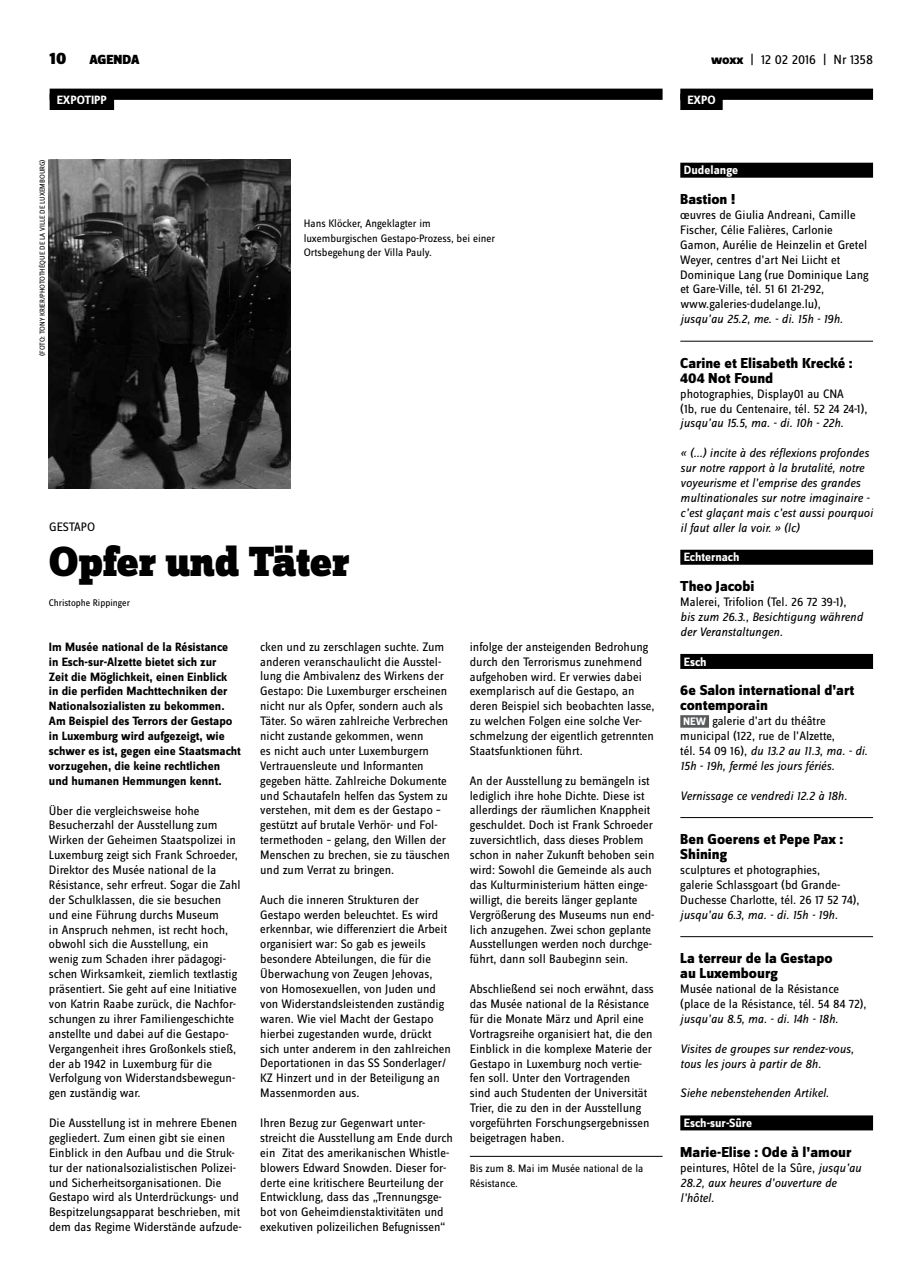
<style>
.page{position:relative;width:922px;height:1276px;background:#fff}
.page>*{position:absolute;margin:0;border:0;box-sizing:border-box;transform-origin:0 0}
.t1{font:900 43.75px "Zine Slab Dis";letter-spacing:-.01em;color:#000}
.t2{font:900 17.5px "Zine Sans Dis";color:#000}
.t3{font:800 15px/14.9px "Zine Sans Dis";color:#000}
.t4{font:13.75px "Zine Sans Dis";letter-spacing:-.01em;color:#000}
.t5{font:900 13.75px "Zine Sans Dis";color:#000}
.t6{font:12.75px/14.9px "Zine Sans Dis";color:#000}
.t7{font:italic 12.75px/14.9px "Zine Sans Dis";color:#000}
.t8{font:700 12.5px/14.9px "Zine Sans Dis";color:#000}
.t9{font:700 12.5px "Zine Sans Dis";color:#fff}
.t10{font:11.25px/14.9px "Zine Sans Dis";color:#000}
.t11{font:10px "Zine Sans Dis";color:#000}
.t12{font:7.5px "Zine Sans Dis";letter-spacing:-.025em;color:#000}
.s1{font-weight:800}
.s2{font-weight:700;font-size:11.25px;color:#fff}
.s3{font-style:italic}
.s4{font-style:normal}
</style>
<div class="page">
<div style="left:50px;top:89px;width:612px;height:11px;background:#000"></div>
<div style="left:50px;top:94px;width:64px;height:16px;background:#000"></div>
<img style="left:49px;top:159px;width:241px;height:329px">
<hr style="left:469px;top:1156px;width:193px;height:1px;background:#000">
<div style="left:680px;top:89px;width:192px;height:11px;background:#000"></div>
<div style="left:680px;top:94px;width:42px;height:16px;background:#000"></div>
<div style="left:680px;top:163px;width:192px;height:15px;background:#000"></div>
<hr style="left:680px;top:341px;width:192px;height:1px;background:#000">
<div style="left:680px;top:550px;width:192px;height:15px;background:#000"></div>
<div style="left:680px;top:654px;width:192px;height:15px;background:#000"></div>
<div style="left:680px;top:715px;width:28px;height:12px;background:#58595b"></div>
<hr style="left:680px;top:817px;width:192px;height:1px;background:#000">
<hr style="left:680px;top:936px;width:192px;height:1px;background:#000">
<div style="left:680px;top:1115px;width:192px;height:15px;background:#000"></div>
<h2 class="t2" style="left:50px;top:49px;width:18px">10</h2>
<p class="t5" style="left:89px;top:53px;width:52px">AGENDA</p>
<p class="t4" style="left:711px;top:53px;width:163px"><span class="s1">woxx</span> | 12 02 2016 | Nr 1358</p>
<p class="t9" style="left:57px;top:93px;width:52px">EXPOTIPP</p>
<p class="t12" style="left:38px;top:356px;width:198px;rotate:-90deg">(Foto: Tony Krier/Phototh èquedela Villede Luxembourg)</p>
<p class="t10" style="left:303px;top:216px;width:193px">Hans Klöcker, Angeklagter im luxemburgischen Gestapo-Prozess, bei einer<br>Ortsbegehung der Villa Pauly.</p>
<p class="t6" style="left:49px;top:520px;width:48px">GESTAPO</p>
<h1 class="t1" style="left:49px;top:539px;width:302px">Opfer und Täter</h1>
<p class="t11" style="left:49px;top:597px;width:83px">Christophe Rippinger</p>
<p class="t8" style="left:49px;top:640px;width:193px">Im Musée national de la Résistance in Esch-sur-Alzette bietet sich zur<br>Zeit die Möglichkeit, einen Einblick<br>in die perfiden Machttechniken der Nationalsozialisten zu bekommen.<br>Am Beispiel des Terrors der Gestapo in Luxemburg wird aufgezeigt, wie schwer es ist, gegen eine Staatsmacht vorzugehen, die keine rechtlichen und humanen Hemmungen kennt.</p>
<p class="t6" style="left:49px;top:803px;width:193px">Über die vergleichsweise hohe Besucherzahl der Ausstellung zum Wirken der Geheimen Staatspolizei in Luxemburg zeigt sich Frank Schroeder, Direktor des Musée national de la Résistance, sehr erfreut. Sogar die Zahl der Schulklassen, die sie besuchen und eine Führung durchs Museum<br>in Anspruch nehmen, ist recht hoch, obwohl sich die Ausstellung, ein wenig zum Schaden ihrer pädagogi&shy;schen Wirksamkeit, ziemlich textlastig präsentiert. Sie geht auf eine Initiative von Katrin Raabe zurück, die Nachfor&shy;schungen zu ihrer Familiengeschichte anstellte und dabei auf die Gestapo-Vergangenheit ihres Großonkels stieß, der ab 1942 in Luxemburg für die Verfolgung von Widerstandsbewegun&shy;gen zuständig war.</p>
<p class="t6" style="left:49px;top:1116px;width:194px">Die Ausstellung ist in mehrere Ebenen gegliedert. Zum einen gibt sie einen Einblick in den Aufbau und die Struk&shy;tur der nationalsozialistischen Polizei&shy;und Sicherheitsorganisationen. Die Gestapo wird als Unterdrückungs- und Bespitzelungsapparat beschrieben, mit dem das Regime Widerstände aufzude-</p>
<p class="t6" style="left:260px;top:640px;width:191px">cken und zu zerschlagen suchte. Zum anderen veranschaulicht die Ausstel&shy;lung die Ambivalenz des Wirkens der Gestapo: Die Luxemburger erscheinen nicht nur als Opfer, sondern auch als Täter. So wären zahlreiche Verbrechen nicht zustande gekommen, wenn<br>es nicht auch unter Luxemburgern Vertrauensleute und Informanten gegeben hätte. Zahlreiche Dokumente und Schautafeln helfen das System zu verstehen, mit dem es der Gestapo – gestützt auf brutale Verhör- und Fol&shy;termethoden – gelang, den Willen der Menschen zu brechen, sie zu täuschen und zum Verrat zu bringen.</p>
<p class="t6" style="left:260px;top:893px;width:192px">Auch die inneren Strukturen der Gestapo werden beleuchtet. Es wird erkennbar, wie differenziert die Arbeit organisiert war: So gab es jeweils besondere Abteilungen, die für die Überwachung von Zeugen Jehovas, von Homosexuellen, von Juden und von Widerstandsleistenden zuständig waren. Wie viel Macht der Gestapo hierbei zugestanden wurde, drückt sich unter anderem in den zahlreichen Deportationen in das SS Sonderlager/ KZ Hinzert und in der Beteiligung an Massenmorden aus.</p>
<p class="t6" style="left:260px;top:1116px;width:194px">Ihren Bezug zur Gegenwart unter&shy;streicht die Ausstellung am Ende durch ein Zitat des amerikanischen Whistle&shy;blowers Edward Snowden. Dieser for&shy;derte eine kritischere Beurteilung der Entwicklung, dass das „Trennungsge&shy;bot von Geheimdienstaktivitäten und exekutiven polizeilichen Befugnissen“</p>
<p class="t6" style="left:469px;top:640px;width:186px">infolge der ansteigenden Bedrohung durch den Terrorismus zunehmend aufgehoben wird. Er verwies dabei exemplarisch auf die Gestapo, an deren Beispiel sich beobachten lasse, zu welchen Folgen eine solche Ver&shy;schmelzung der eigentlich getrennten Staatsfunktionen führt.</p>
<p class="t6" style="left:469px;top:774px;width:186px">An der Ausstellung zu bemängeln ist lediglich ihre hohe Dichte. Diese ist allerdings der räumlichen Knappheit geschuldet. Doch ist Frank Schroeder zuversichtlich, dass dieses Problem schon in naher Zukunft behoben sein wird: Sowohl die Gemeinde als auch das Kulturministerium hätten einge&shy;willigt, die bereits länger geplante Vergrößerung des Museums nun end&shy;lich anzugehen. Zwei schon geplante Ausstellungen werden noch durchge&shy;führt, dann soll Baubeginn sein.</p>
<p class="t6" style="left:469px;top:982px;width:185px">Abschließend sei noch erwähnt, dass das Musée national de la Résistance für die Monate März und April eine Vortragsreihe organisiert hat, die den Einblick in die komplexe Materie der Gestapo in Luxemburg noch vertie&shy;fen soll. Unter den Vortragenden sind auch Studenten der Universität Trier, die zu den in der Ausstellung vorgeführten Forschungsergebnissen beigetragen haben.</p>
<p class="t10" style="left:469px;top:1161px;width:175px">Bis zum 8. Mai im Musée national de la<br>Résistance.</p>
<p class="t9" style="left:687px;top:93px;width:30px">EXPO</p>
<p class="t9" style="left:683px;top:164px;width:56px">Dudelange</p>
<p class="t3" style="left:680px;top:193px;width:56px">Bastion !</p>
<p class="t6" style="left:680px;top:208px;width:190px">œuvres de Giulia Andreani, Camille Fischer, Célie Falières, Carlonie Gamon, Aurélie de Heinzelin et Gretel Weyer, centres d’art Nei Liicht et Dominique Lang (rue Dominique Lang et Gare-Ville, tél. 51 61 21-292, www.galeries-dudelange.lu),</p>
<p class="t7" style="left:680px;top:312px;width:164px">jusqu’au 25.2, me. - di. 15h - 19h.</p>
<p class="t3" style="left:680px;top:356px;width:174px">Carine et Elisabeth Krecké :<br>404 Not Found</p>
<p class="t6" style="left:680px;top:387px;width:189px">photographies, Display01 au CNA<br>(1b, rue du Centenaire, tél. 52 24 24-1),</p>
<p class="t7" style="left:680px;top:416px;width:165px">jusqu’au 15.5, ma. - di. 10h - 22h.</p>
<p class="t7" style="left:680px;top:446px;width:194px">« (...) incite à des réflexions profondes sur notre rapport à la brutalité, notre voyeurisme et l’emprise des grandes multinationales sur notre imaginaire - c’est glaçant mais c’est aussi pourquoi il faut aller la voir. » (lc)</p>
<p class="t9" style="left:683px;top:551px;width:57px">Echternach</p>
<p class="t3" style="left:680px;top:580px;width:76px">Theo Jacobi</p>
<p class="t6" style="left:680px;top:595px;width:167px">Malerei, Trifolion (Tel. 26 72 39-1),</p>
<p class="t7" style="left:680px;top:609px;width:184px">bis zum 26.3., Besichtigung während der Veranstaltungen.</p>
<p class="t9" style="left:683px;top:655px;width:24px">Esch</p>
<p class="t3" style="left:680px;top:684px;width:175px">6e Salon international d’art contemporain</p>
<p class="t6" style="left:680px;top:714px;width:189px"><span class="s2">NEW</span> galerie d’art du théâtre municipal (122, rue de l’Alzette,<br>tél. 54 09 16), <span class="s3">du 13.2 au 11.3, ma. - di.<br>15h - 19h, fermé les jours fériés.</span></p>
<p class="t7" style="left:680px;top:788px;width:168px">Vernissage ce vendredi 12.2 à 18h.</p>
<p class="t3" style="left:680px;top:833px;width:164px">Ben Goerens et Pepe Pax :<br>Shining</p>
<p class="t6" style="left:680px;top:863px;width:181px">sculptures et photographies,<br>galerie Schlassgoart (bd Grande-<br>Duchesse Charlotte, tél. 26 17 52 74),</p>
<p class="t7" style="left:680px;top:907px;width:159px">jusqu’au 6.3, ma. - di. 15h - 19h.</p>
<p class="t3" style="left:680px;top:952px;width:154px">La terreur de la Gestapo au Luxembourg</p>
<p class="t6" style="left:680px;top:982px;width:188px">Musée national de la Résistance (place de la Résistance, tél. 54 84 72),</p>
<p class="t7" style="left:680px;top:1011px;width:159px">jusqu’au 8.5, ma. - di. 14h - 18h.</p>
<p class="t7" style="left:680px;top:1041px;width:175px">Visites de groupes sur rendez-vous, tous les jours à partir de 8h.</p>
<p class="t7" style="left:680px;top:1085px;width:150px">Siehe nebenstehenden Artikel.</p>
<p class="t9" style="left:683px;top:1116px;width:70px">Esch-sur-Sûre</p>
<p class="t3" style="left:680px;top:1145px;width:173px">Marie-Elise : Ode à l’amour</p>
<p class="t7" style="left:680px;top:1160px;width:182px"><span class="s4">peintures, Hôtel de la Sûre,</span> jusqu’au<br>28.2, aux heures d’ouverture de l’hôtel.</p>
</div>
